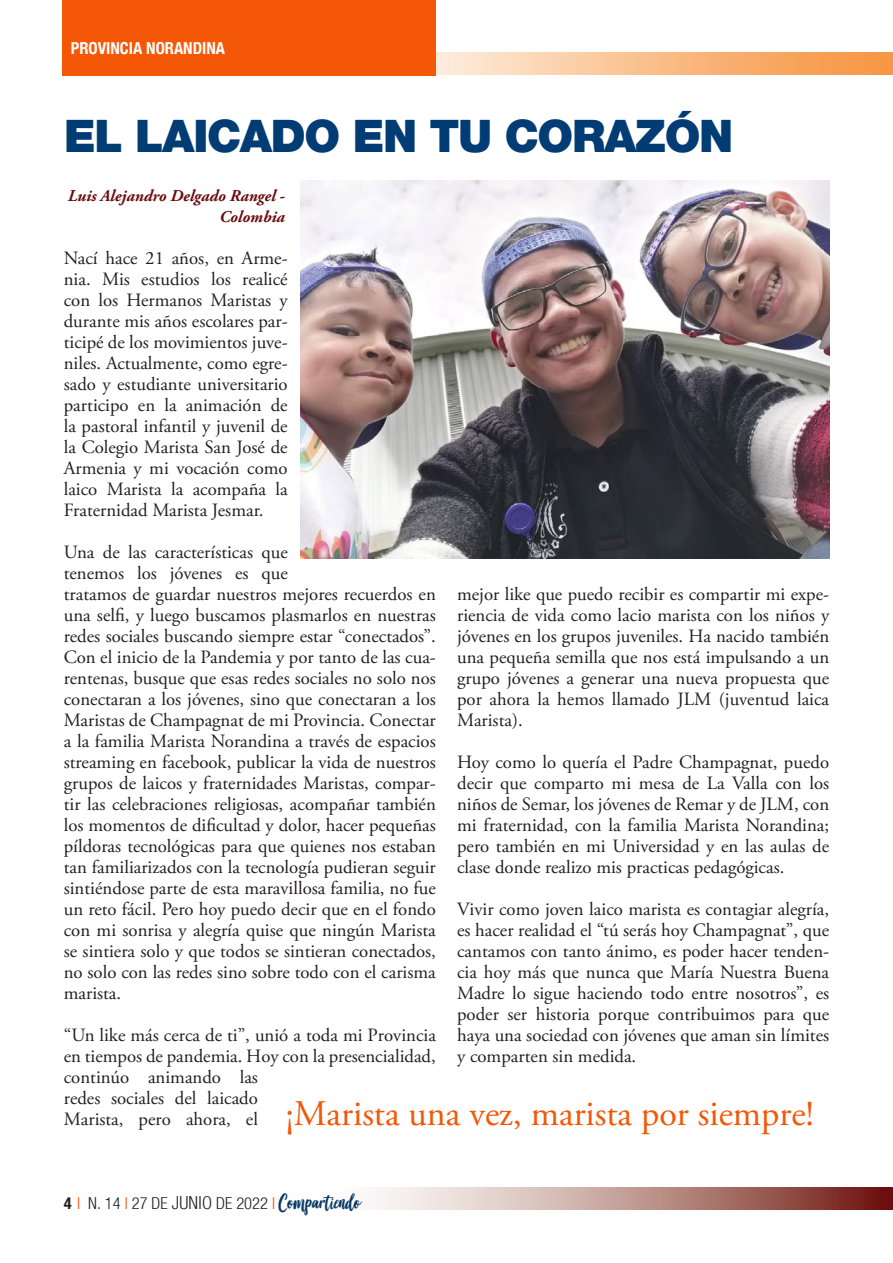
<style>
.page{position:relative;width:893px;height:1263px;background:#fff}
.page>*{position:absolute;margin:0;border:0;box-sizing:border-box;transform-origin:0 0}
.DidacaliaFotos{font:900 45px "Helvetica Neue";letter-spacing:-.03em;color:#013c75}
.t1{font:36px "Adobe Garamond Pro";color:#f45706}
.t2{font:18.75px/21px "Adobe Garamond Pro";color:#231f20;text-align:justify}
.t3{font:300 condensed 16.5px "Helvetica Neue";color:#231f20}
.Testo_normal{font:italic 700 16.5px/21px "Adobe Garamond Pro";color:#6b0b0e;text-align:right}
.Testo_normal-2{font:700 condensed 16.5px "Helvetica Neue";color:#fff}
.s1{font-weight:700}
.s2{color:#f45706}
.s3{font-size:18px}
.s4{font-family:"Good Vibes";font-weight:400;font-stretch:normal;font-size:22.5px;color:#0a3963}
</style>
<div class="page">
<svg style="left:376px;top:1187px;width:517px;height:22px"></svg>
<svg style="left:436px;top:53px;width:457px;height:22px"></svg>
<div style="left:62px;top:0;width:374px;height:75px;background:#f45706"></div>
<img style="left:300px;top:180px;width:529px;height:378px">
<p class="Testo_normal-2" style="left:71px;top:34px;width:156px">PROVINCIA NORANDINA</p>
<p class="DidacaliaFotos" style="left:64px;top:109px;width:671px">EL LAICADO EN TU CORAZÓN</p>
<p class="Testo_normal" style="left:68px;top:186px;width:218px">Luis Alejandro Delgado Rangel -<br>Colombia</p>
<p class="t2" style="left:64px;top:248px;width:225px">Nací hace 21 años, en Arme&shy;nia. Mis estudios los realicé con los Hermanos Maristas y durante mis años escolares par&shy;ticipé de los movimientos juve&shy;niles. Actualmente, como egre&shy;sado y estudiante universitario participo en la animación de la pastoral infantil y juvenil de la Colegio Marista San José de Armenia y mi vocación como laico Marista la acompaña la Fraternidad Marista Jesmar.</p>
<p class="t2" style="left:64px;top:542px;width:374px;text-align:left">Una de las características que<br>tenemos los jóvenes es que<br>tratamos de guardar nuestros mejores recuerdos en una selfi, y luego buscamos plasmarlos en nuestras redes sociales buscando siempre estar “conectados”.<br>Con el inicio de la Pandemia y por tanto de las cua&shy;rentenas, busque que esas redes sociales no solo nos conectaran a los jóvenes, sino que conectaran a los Maristas de Champagnat de mi Provincia. Conectar a la familia Marista Norandina a través de espacios streaming en facebook, publicar la vida de nuestros grupos de laicos y fraternidades Maristas, compar&shy;tir las celebraciones religiosas, acompañar también los momentos de dificultad y dolor, hacer pequeñas píldoras tecnológicas para que quienes nos estaban tan familiarizados con la tecnología pudieran seguir sintiéndose parte de esta maravillosa familia, no fue un reto fácil. Pero hoy puedo decir que en el fondo con mi sonrisa y alegría quise que ningún Marista se sintiera solo y que todos se sintieran conectados, no solo con las redes sino sobre todo con el carisma marista.</p>
<p class="t2" style="left:64px;top:1025px;width:374px;text-align:left">“Un like más cerca de ti”, unió a toda mi Provincia en tiempos de pandemia. Hoy con la presencialidad, continúo animando las<br>redes sociales del laicado<br>Marista, pero ahora, el</p>
<p class="t2" style="left:457px;top:584px;width:374px">mejor like que puedo recibir es compartir mi expe&shy;riencia de vida como lacio marista con los niños y jóvenes en los grupos juveniles. Ha nacido también una pequeña semilla que nos está impulsando a un grupo jóvenes a generar una nueva propuesta que por ahora la hemos llamado JLM (juventud laica Marista).</p>
<p class="t2" style="left:457px;top:752px;width:374px">Hoy como lo quería el Padre Champagnat, puedo decir que comparto mi mesa de La Valla con los niños de Semar, los jóvenes de Remar y de JLM, con mi fraternidad, con la familia Marista Norandina; pero también en mi Universidad y en las aulas de clase donde realizo mis practicas pedagógicas.</p>
<p class="t2" style="left:457px;top:899px;width:374px">Vivir como joven laico marista es contagiar alegría, es hacer realidad el “tú serás hoy Champagnat”, que cantamos con tanto ánimo, es poder hacer tenden&shy;cia hoy más que nunca que María Nuestra Buena Madre lo sigue haciendo todo entre nosotros”, es poder ser historia porque contribuimos para que haya una sociedad con jóvenes que aman sin límites y comparten sin medida.</p>
<p class="t1" style="left:286px;top:1092px;width:529px">¡Marista una vez, marista por siempre!</p>
<p class="t3" style="left:64px;top:1194px;width:298px"><span class="s1">4</span> <span class="s2">I</span> N. 14 <span class="s2">I</span> 27 DE <span class="s3">JUNIO</span> DE 2022 <span class="s2">I</span> <span class="s4">Compartiendo</span></p>
</div>
